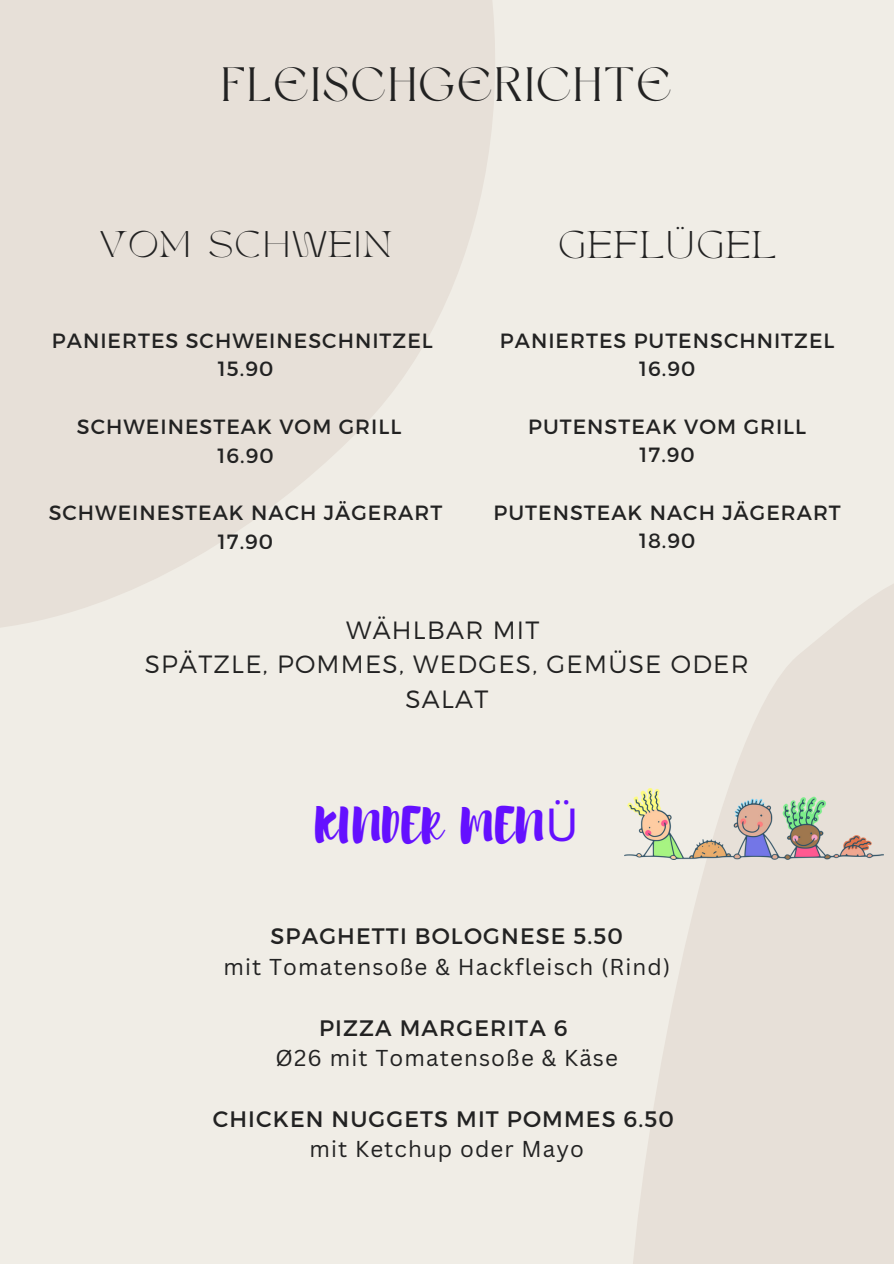
<style>
.page{position:relative;width:894px;height:1264px;background:#fff}
.page>*{position:absolute;margin:0;border:0;box-sizing:border-box;transform-origin:0 0}
.t1{font:48px "Dream Avenue";letter-spacing:.05em;color:#222}
.t2{font:45.45px "Brusher";letter-spacing:.05em;color:#6410ff}
.t3{font:27px "TANTWINKLE";color:#222}
.t4{font:25.95px "TANTWINKLE";color:#222}
.t5{font:300 24.9px/34.8px "Montserrat";letter-spacing:.05em;color:#222;text-align:center}
.t6{font:22.35px/30.3px "Montserrat";letter-spacing:.05em;color:#222;text-align:center}
.t7{font:22.35px "Canva Sans";letter-spacing:.05em;color:#222}
.t8{font:20.55px/28.7px "Montserrat";letter-spacing:.05em;color:#222;text-align:center}
.s1{font-family:"Noto Sans"}
.s2{font-family:"Canva Sans"}
</style>
<div class="page">
<div style="left:0;top:0;width:893px;height:1263px;background:#f0ede6"></div>
<svg style="left:0;top:0;width:495px;height:627px;fill:#e7e0d8"></svg>
<svg style="left:633px;top:584px;width:260px;height:679px;fill:#e7e0d8"></svg>
<img style="left:624px;top:788px;width:259px;height:71px">
<p class="t1" style="left:221px;top:65px;width:451px">FLEISCHGERICHTE</p>
<h2 class="t4" style="left:99px;top:231px;width:294px">VOM SCHWEIN</h2>
<h3 class="t8" style="left:52px;top:325px;width:382px">PANIERTES SCHWEINESCHNITZEL<br>15.90</h3>
<h3 class="t8" style="left:217px;top:411px;width:185px;text-align:left;text-indent:-140px">SCHWEINESTEAK VOM GRILL<br>16.90</h3>
<h3 class="t8" style="left:49px;top:497px;width:395px">SCHWEINESTEAK NACH JÄGERART<br>17.90</h3>
<h1 class="t3" style="left:557px;top:230px;width:220px">GEFLÜGEL</h1>
<h2 class="t8" style="left:500px;top:325px;width:336px">PANIERTES PUTENSCHNITZEL<br>16.90</h2>
<h3 class="t8" style="left:528px;top:411px;width:279px">PUTENSTEAK VOM GRILL<br>17.90</h3>
<h3 class="t8" style="left:493px;top:497px;width:348px">PUTENSTEAK NACH JÄGERART<br>18.90</h3>
<h3 class="t5" style="left:145px;top:611px;width:605px">WÄHLBAR MIT<br>SPÄTZLE, POMMES, WEDGES, GEMÜSE ODER<br>SALAT</h3>
<p class="t2" style="left:315px;top:796px;width:265px">KINDER MEN<span class="s1">Ü</span></p>
<p class="t6" style="left:270px;top:920px;width:354px">SPAGHETTI BOLOGNESE 5.50</p>
<h2 class="t7" style="left:223px;top:951px;width:448px">mit Tomatensoße &amp; Hackfleisch (Rind)</h2>
<p class="t6" style="left:319px;top:1011px;width:250px">PIZZA MARGERITA 6</p>
<p class="t7" style="left:275px;top:1042px;width:344px">Ø26 mit Tomatensoße &amp; Käse</p>
<p class="t6" style="left:213px;top:1102px;width:462px">CHICKEN NUGGETS MIT POMMES 6.50 <span class="s2">mit Ketchup oder Mayo</span></p>
</div>
